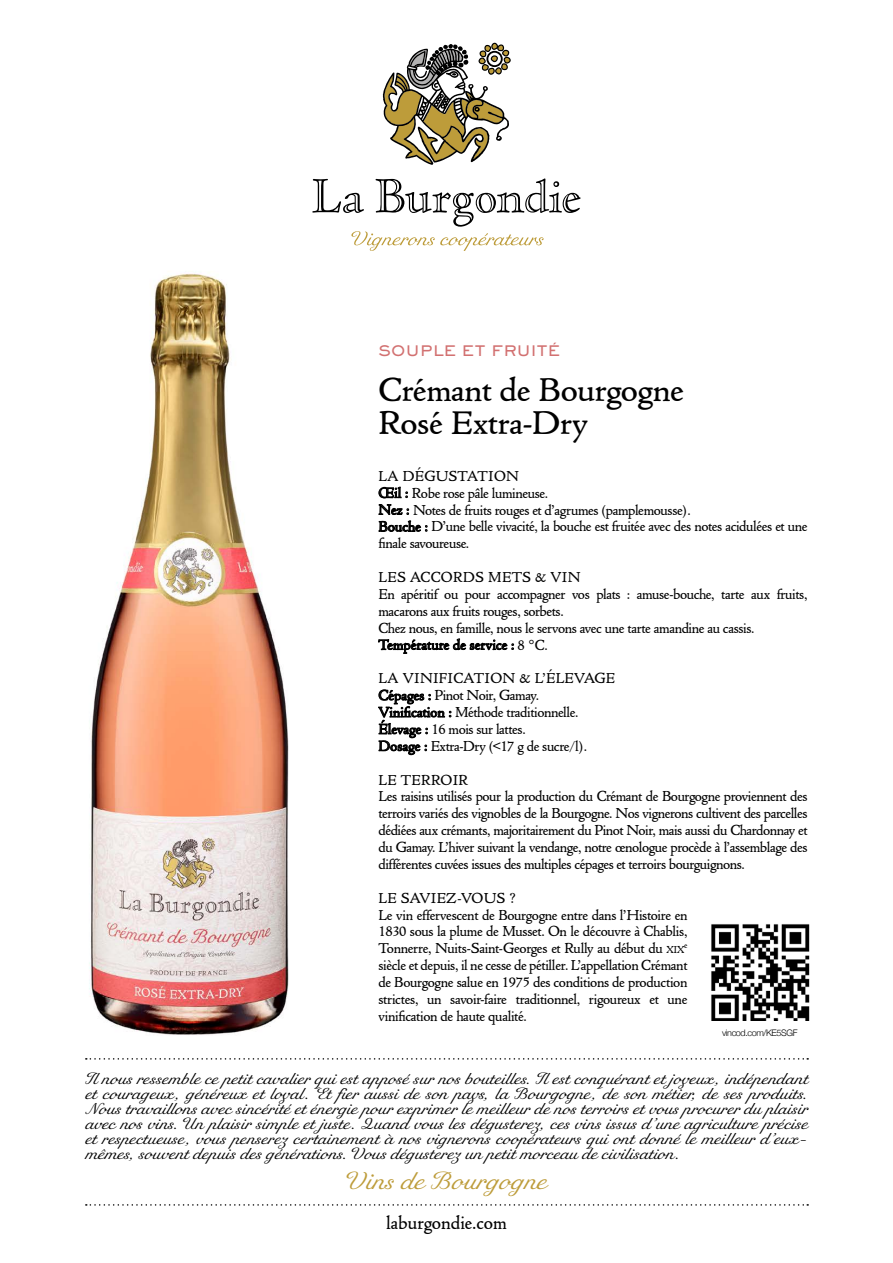
<style>
.page{position:relative;width:893px;height:1263px;background:#fff}
.page>*{position:absolute;margin:0;border:0;box-sizing:border-box;transform-origin:0 0}
.t1{font:34.2px/33px "Cloister URW";letter-spacing:-.01em;color:#000;scale:1.05 1}
.t2{font:24px "Rusulica Script";color:#bd9c3a}
.t3{font:19.5px "Cloister URW";color:#000}
.t4{font:15.75px/15px "Rusulica Script";color:#000;text-align:justify}
.t5{font:15px/16.8px "Cloister URW";letter-spacing:-.025em;color:#000}
.t6{font:14.25px "AT Sackers Heavy Gothic";letter-spacing:-.01em;color:#d27171;scale:1.05 1}
.t7{font:300 9px "Helvetica Neue";letter-spacing:-.04em;color:#000}
.t8{font:8.7px "Cloister URW";color:#000}
.s1{font-size:10.5px}
</style>
<div class="page">
<img style="left:89px;top:274px;width:200px;height:761px">
<svg style="left:86px;top:1204px;width:722px;height:2px"></svg>
<svg style="left:86px;top:1058px;width:722px;height:1px"></svg>
<svg style="left:383px;top:43px;width:128px;height:122px"></svg>
<svg style="left:312px;top:178px;width:269px;height:73px"></svg>
<img style="left:711px;top:924px;width:99px;height:96px">
<svg style="left:379px;top:487px;width:29px;height:11px"></svg>
<svg style="left:379px;top:504px;width:30px;height:11px"></svg>
<svg style="left:379px;top:521px;width:48px;height:11px"></svg>
<svg style="left:378px;top:638px;width:136px;height:16px"></svg>
<svg style="left:378px;top:689px;width:73px;height:67px"></svg>
<p class="t6" style="left:378px;top:341px;width:175px">SOUPLE ET FRUITÉ</p>
<h1 class="t1" style="left:378px;top:374px;width:293px">Crémant de Bourgogne<br>Rosé Extra-Dry</h1>
<p class="t5" style="left:378px;top:468px;width:431px">LA DÉGUSTATION<br>Œil : Robe rose pâle lumineuse.<br>Nez : Notes de fruits rouges et d’agrumes (pamplemousse).<br>Bouche : D’une belle vivacité, la bouche est fruitée avec des notes acidulées et une finale savoureuse.</p>
<p class="t5" style="left:378px;top:569px;width:430px">LES ACCORDS METS &amp; VIN<br>En apéritif ou pour accompagner vos plats : amuse-bouche, tarte aux fruits, macarons aux fruits rouges, sorbets.<br>Chez nous, en famille, nous le servons avec une tarte amandine au cassis.<br>Température de service : 8 °C.</p>
<p class="t5" style="left:378px;top:670px;width:238px">LA VINIFICATION &amp; L’ÉLEVAGE<br>Cépages : Pinot Noir, Gamay.<br>Vinification : Méthode traditionnelle.<br>Élevage : 16 mois sur lattes.<br>Dosage : Extra-Dry (&lt;17 g de sucre/l).</p>
<p class="t5" style="left:378px;top:772px;width:431px">LE TERROIR<br>Les raisins utilisés pour la production du Crémant de Bourgogne proviennent des terroirs variés des vignobles de la Bourgogne. Nos vignerons cultivent des parcelles dédiées aux crémants, majoritairement du Pinot Noir, mais aussi du Chardonnay et du Gamay. L’hiver suivant la vendange, notre œnologue procède à l’assemblage des différentes cuvées issues des multiples cépages et terroirs bourguignons.</p>
<p class="t5" style="left:378px;top:890px;width:311px">LE SAVIEZ-VOUS ?<br>Le vin effervescent de Bourgogne entre dans l’Histoire en 1830 sous la plume de Musset. On le découvre à Chablis, Tonnerre, Nuits-Saint-Georges et Rully au début du <span class="s1">xix</span></p>
<p class="t8" style="left:684px;top:940px;width:5px">e</p>
<p class="t5" style="left:378px;top:957px;width:310px;text-align:justify">siècle et depuis, il ne cesse de pétiller. L’appellation Crémant de Bourgogne salue en 1975 des conditions de production strictes, un savoir-faire traditionnel, rigoureux et une vinification de haute qualité.</p>
<p class="t7" style="left:722px;top:1025px;width:77px">vincod.com/KE5SGF</p>
<p class="t4" style="left:85px;top:1072px;width:724px">Il nous ressemble ce petit cavalier qui est apposé sur nos bouteilles. Il est conquérant et joyeux, indépendant et courageux, généreux et loyal. Et fier aussi de son pays, la Bourgogne, de son métier, de ses produits.<br>Nous travaillons avec sincérité et énergie pour exprimer le meilleur de nos terroirs et vous procurer du plaisir avec nos vins. Un plaisir simple et juste. Quand vous les dégusterez, ces vins issus d’une agriculture précise et respectueuse, vous penserez certainement à nos vignerons coopérateurs qui ont donné le meilleur d’eux&shy;mêmes, souvent depuis des générations. Vous dégusterez un petit morceau de civilisation.</p>
<h2 class="t2" style="left:346px;top:1166px;width:202px">Vins de Bourgogne</h2>
<h3 class="t3" style="left:386px;top:1211px;width:122px">laburgondie.com</h3>
</div>
